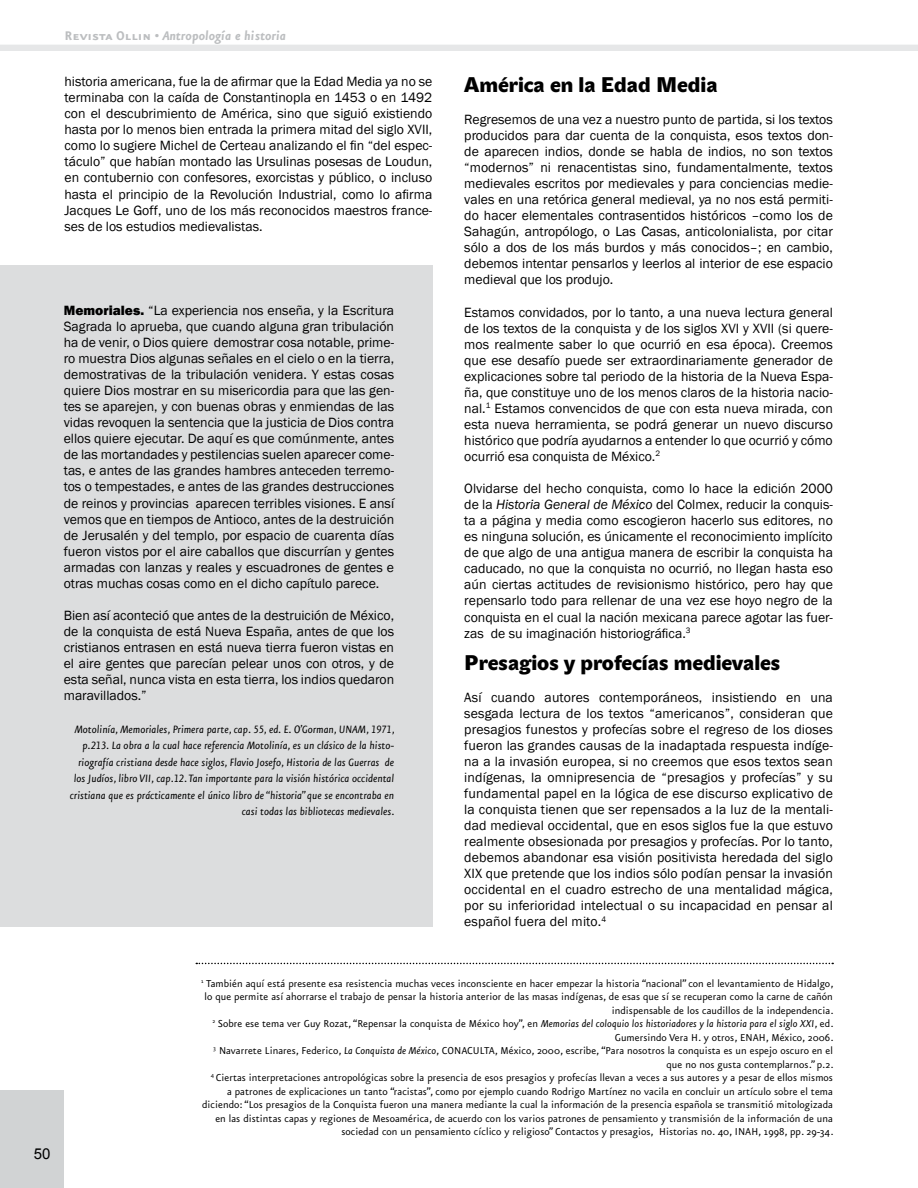
<style>
.page{position:relative;width:918px;height:1188px;background:#fff}
.page>*{position:absolute;margin:0;border:0;box-sizing:border-box;transform-origin:0 0}
.t1{font:21px "John Sans Black CE3";color:#000}
.t2{font:italic 700 15px "Eureka Sans";color:#bcbec0}
.t3{font:15px "Arial";color:#000}
.t4{font:13.8px/16px "Franklin Gothic Book 2";color:#000;text-align:justify}
.t5{font:13.8px "Franklin Gothic";color:#000}
.t6{font:italic 12.75px/16.5px "Eureka Sans";color:#000;text-align:right}
.t7{font:12px/13.5px "Eureka Sans";letter-spacing:.005em;color:#000;text-align:right}
.s1{font-family:"Eureka Sans Bold Caps";font-weight:400;font-style:normal}
.s2{font-family:"Franklin Gothic Book 2"}
.s3{font-family:"Franklin Gothic";font-weight:800}
.s4{font-family:"Franklin Gothic";font-style:italic}
.s5{font-style:italic}
</style>
<div class="page">
<div style="left:0;top:1090px;width:64px;height:98px;background:#d1d3d4"></div>
<div style="left:0;top:45px;width:918px;height:6px;background:#e6e7e8"></div>
<svg style="left:196px;top:963px;width:637px;height:1px"></svg>
<div style="left:0;top:265px;width:432px;height:662px;background:#dcddde"></div>
<p class="t2" style="left:64px;top:28px;width:223px"><span class="s1">Revista Ollin •</span> Antropología e historia</p>
<p class="t5" style="left:64px;top:73px;width:369px">historia americana, fue la de afirmar que la Edad Media ya no se</p>
<p class="t4" style="left:64px;top:90px;width:369px">terminaba con la caída de Constantinopla en 1453 o en 1492 con el descubrimiento de América, sino que siguió existiendo hasta por lo menos bien entrada la primera mitad del siglo XVII,</p>
<p class="t5" style="left:64px;top:137px;width:369px">como lo sugiere Michel de Certeau analizando el fin “del espec<span class="s2">-</span></p>
<p class="t4" style="left:64px;top:154px;width:369px">táculo” que habían montado las Ursulinas posesas de Loudun, en contubernio con confesores, exorcistas y público, o incluso</p>
<p class="t5" style="left:64px;top:185px;width:369px">hasta el principio de la Revolución Industrial, como lo afirma</p>
<p class="t4" style="left:64px;top:202px;width:369px">Jacques Le Goff, uno de los más reconocidos maestros france&shy;ses de los estudios medievalistas.</p>
<p class="t4" style="left:64px;top:303px;width:332px"><span class="s3">Memoriales.</span> “La experiencia nos enseña, y la Escritura Sagrada lo aprueba, que cuando alguna gran tribulación ha de venir, o Dios quiere demostrar cosa notable, prime&shy;ro muestra Dios algunas señales en el cielo o en la tierra, demostrativas de la tribulación venidera. Y estas cosas quiere Dios mostrar en su misericordia para que las gen&shy;tes se aparejen, y con buenas obras y enmiendas de las vidas revoquen la sentencia que la justicia de Dios contra ellos quiere ejecutar. De aquí es que comúnmente, antes de las mortandades y pestilencias suelen aparecer come&shy;tas, e antes de las grandes hambres anteceden terremo&shy;tos o tempestades, e antes de las grandes destrucciones de reinos y provincias aparecen terribles visiones. E ansí vemos que en tiempos de Antioco, antes de la destruición de Jerusalén y del templo, por espacio de cuarenta días fueron vistos por el aire caballos que discurrían y gentes armadas con lanzas y reales y escuadrones de gentes e otras muchas cosas como en el dicho capítulo parece.</p>
<p class="t4" style="left:64px;top:608px;width:332px">Bien así aconteció que antes de la destruición de México, de la conquista de está Nueva España, antes de que los cristianos entrasen en está nueva tierra fueron vistas en el aire gentes que parecían pelear unos con otros, y de esta señal, nunca vista en esta tierra, los indios quedaron maravillados.”</p>
<p class="t6" style="left:70px;top:721px;width:327px">Motolinía, Memoriales, Primera parte, cap. 55, ed. E. O’Gorman, UNAM, 1971, p.213. La obra a la cual hace referencia Motolinía, es un clásico de la histo&shy;riografía cristiana desde hace siglos, Flavio Josefo, Historia de las Guerras de los Judíos, libro VII, cap.12. Tan importante para la visión histórica occidental cristiana que es prácticamente el único libro de “historia” que se encontraba en casi todas las bibliotecas medievales.</p>
<h1 class="t1" style="left:464px;top:72px;width:255px">América en la Edad Media</h1>
<p class="t4" style="left:464px;top:112px;width:370px">Regresemos de una vez a nuestro punto de partida, si los textos producidos para dar cuenta de la conquista, esos textos don&shy;de aparecen indios, donde se habla de indios, no son textos “modernos” ni renacentistas sino, fundamentalmente, textos medievales escritos por medievales y para conciencias medie&shy;vales en una retórica general medieval, ya no nos está permiti&shy;do hacer elementales contrasentidos históricos –como los de Sahagún, antropólogo, o Las Casas, anticolonialista, por citar sólo a dos de los más burdos y más conocidos–; en cambio, debemos intentar pensarlos y leerlos al interior de ese espacio medieval que los produjo.</p>
<p class="t4" style="left:464px;top:304px;width:370px">Estamos convidados, por lo tanto, a una nueva lectura general de los textos de la conquista y de los siglos XVI y XVII (si quere&shy;mos realmente saber lo que ocurrió en esa época). Creemos que ese desafío puede ser extraordinariamente generador de explicaciones sobre tal periodo de la historia de la Nueva Espa&shy;ña, que constituye uno de los menos claros de la historia nacio&shy;nal.<sup>1</sup> Estamos convencidos de que con esta nueva mirada, con esta nueva herramienta, se podrá generar un nuevo discurso histórico que podría ayudarnos a entender lo que ocurrió y cómo ocurrió esa conquista de México.<sup>2</sup></p>
<p class="t4" style="left:464px;top:481px;width:370px">Olvidarse del hecho conquista, como lo hace la edición 2000 de la <span class="s4">Historia General de México</span> del Colmex, reducir la conquis&shy;ta a página y media como escogieron hacerlo sus editores, no es ninguna solución, es únicamente el reconocimiento implícito de que algo de una antigua manera de escribir la conquista ha caducado, no que la conquista no ocurrió, no llegan hasta eso aún ciertas actitudes de revisionismo histórico, pero hay que repensarlo todo para rellenar de una vez ese hoyo negro de la conquista en el cual la nación mexicana parece agotar las fuer-</p>
<p class="t5" style="left:464px;top:624px;width:228px">zas de su imaginación historiográfica.<sup>3</sup></p>
<h1 class="t1" style="left:464px;top:650px;width:318px">Presagios y profecías medievales</h1>
<p class="t4" style="left:464px;top:689px;width:370px">Así cuando autores contemporáneos, insistiendo en una sesgada lectura de los textos “americanos”, consideran que presagios funestos y profecías sobre el regreso de los dioses fueron las grandes causas de la inadaptada respuesta indíge&shy;na a la invasión europea, si no creemos que esos textos sean indígenas, la omnipresencia de “presagios y profecías” y su fundamental papel en la lógica de ese discurso explicativo de la conquista tienen que ser repensados a la luz de la mentali&shy;dad medieval occidental, que en esos siglos fue la que estuvo realmente obsesionada por presagios y profecías. Por lo tanto, debemos abandonar esa visión positivista heredada del siglo XIX que pretende que los indios sólo podían pensar la invasión occidental en el cuadro estrecho de una mentalidad mágica, por su inferioridad intelectual o su incapacidad en pensar al español fuera del mito.<sup>4</sup></p>
<p class="t3" style="left:34px;top:1144px;width:18px">50</p>
<p class="t7" style="left:201px;top:977px;width:634px"><sup>1</sup> También aquí está presente esa resistencia muchas veces inconsciente en hacer empezar la historia “nacional” con el levantamiento de Hidalgo, lo que permite así ahorrarse el trabajo de pensar la historia anterior de las masas indígenas, de esas que sí se recuperan como la carne de cañón indispensable de los caudillos de la independencia.<br><sup>2</sup> Sobre ese tema ver Guy Rozat, “Repensar la conquista de México hoy”, en <span class="s5">Memorias del coloquio los historiadores y la historia para el siglo XXI</span>, ed.<br>Gumersindo Vera H. y otros, ENAH, México, 2006.<br><sup>3</sup> Navarrete Linares, Federico, <span class="s5">La Conquista de México</span>, CONACULTA, México, 2000, escribe, “Para nosotros la conquista es un espejo oscuro en el que no nos gusta contemplarnos.” p.2.<br><sup>4</sup> Ciertas interpretaciones antropológicas sobre la presencia de esos presagios y profecías llevan a veces a sus autores y a pesar de ellos mismos<br>a patrones de explicaciones un tanto “racistas”, como por ejemplo cuando Rodrigo Martínez no vacila en concluir un artículo sobre el tema diciendo: “Los presagios de la Conquista fueron una manera mediante la cual la información de la presencia española se transmitió mitologizada en las distintas capas y regiones de Mesoamérica, de acuerdo con los varios patrones de pensamiento y transmisión de la información de una sociedad con un pensamiento cíclico y religioso” Contactos y presagios, Historias no. 40, INAH, 1998, pp. 29-34.</p>
</div>
